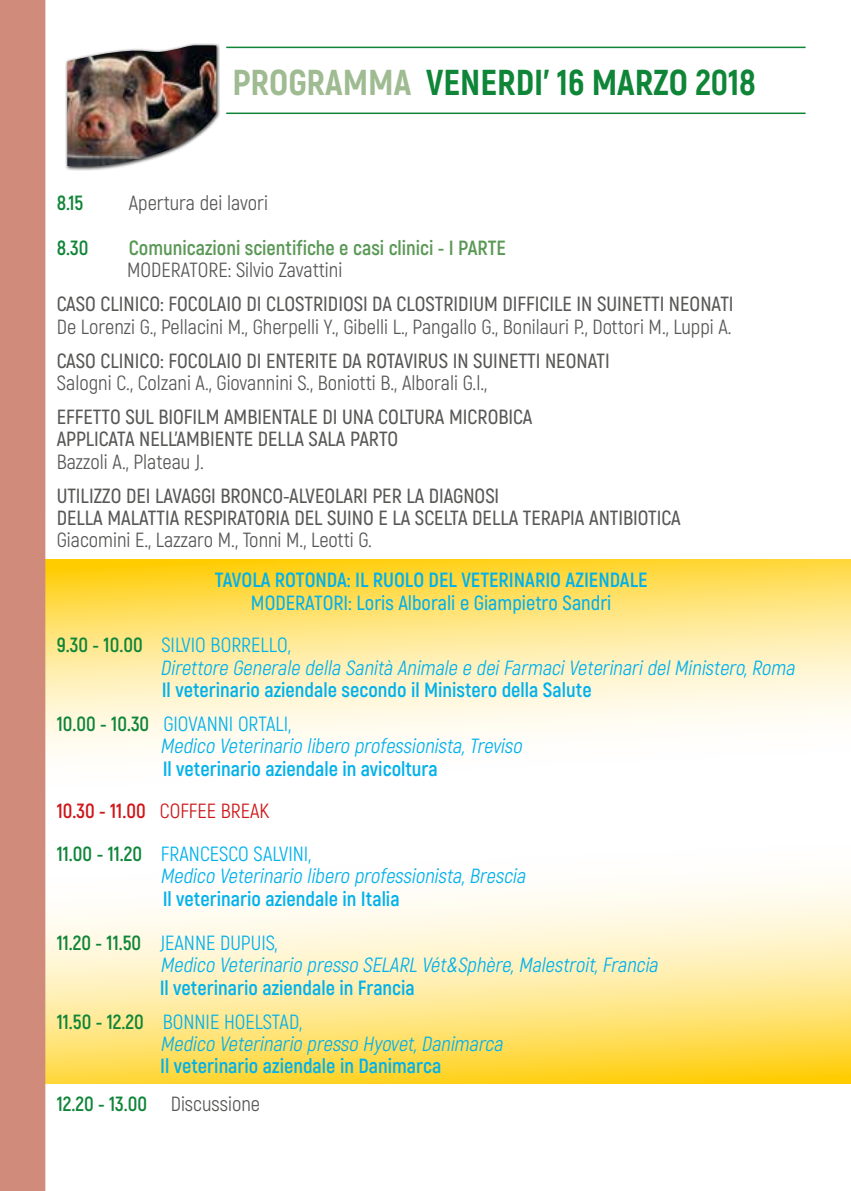
<style>
.page{position:relative;width:851px;height:1191px;background:#fff}
.page>*{position:absolute;margin:0;border:0;box-sizing:border-box;transform-origin:0 0}
.t1{font:800 36px "Akrobat";color:#0f8538}
.t2{font:700 20.6px/34.2px "Akrobat";color:#00b1eb}
.t3{font:600 20.6px/22.2px "Akrobat";color:#575756}
.t4{font:italic 20.6px "Akrobat";color:#00b1eb}
.t5{font:20.6px "Akrobat";color:#575756}
.t6{font:600 20.6px/42.8px "Akrobat";color:#00b1eb}
.t7{font:700 20.6px "Akrobat";color:#5a9855}
.t8{font:700 20.6px "Akrobat";color:#0f8538}
.s1{color:#9fbb92}
.s2{font-weight:700;color:#0f8538}
.s3{font-weight:400}
.s4{color:#0f8538}
.s5{color:#cd171a}
.s6{font-weight:400;color:#cd171a}
.s7{font-weight:400;color:#575756}
</style>
<div class="page">
<svg style="left:45px;top:833px;width:805px;height:250px"></svg>
<svg style="left:45px;top:559px;width:805px;height:235px"></svg>
<div style="left:65px;top:43px;width:155px;height:128px;background:#000;opacity:.75"></div>
<img style="left:67px;top:45px;width:149px;height:125px">
<div style="left:0;top:0;width:45px;height:1191px;background:#d18b7b"></div>
<hr style="left:226px;top:113px;width:579px;height:1px;background:#0f8538">
<hr style="left:226px;top:47px;width:579px;height:1px;background:#0f8538">
<h1 class="t1" style="left:232px;top:60px;width:525px"><span class="s1">PROGRAMMA</span> VENERDI’ 16 MARZO 2018</h1>
<p class="t8" style="left:57px;top:190px;width:28px">8.15</p>
<p class="t5" style="left:129px;top:191px;width:141px">Apertura dei lavori</p>
<p class="t8" style="left:57px;top:235px;width:33px">8.30</p>
<p class="t7" style="left:129px;top:235px;width:378px">Comunicazioni scientifiche e casi clinici - I PARTE</p>
<p class="t5" style="left:127px;top:258px;width:216px">MODERATORE: Silvio Zavattini</p>
<p class="t3" style="left:57px;top:293px;width:678px">CASO CLINICO: FOCOLAIO DI CLOSTRIDIOSI DA CLOSTRIDIUM DIFFICILE IN SUINETTI NEONATI</p>
<p class="t5" style="left:57px;top:314px;width:676px">De Lorenzi G., Pellacini M., Gherpelli Y., Gibelli L., Pangallo G., Bonilauri P., Dottori M., Luppi A.</p>
<p class="t3" style="left:57px;top:349px;width:554px">CASO CLINICO: FOCOLAIO DI ENTERITE DA ROTAVIRUS IN SUINETTI NEONATI</p>
<p class="t5" style="left:57px;top:370px;width:432px">Salogni C., Colzani A., Giovannini S., Boniotti B., Alborali G.l.,</p>
<p class="t3" style="left:57px;top:406px;width:477px">EFFETTO SUL BIOFILM AMBIENTALE DI UNA COLTURA MICROBICA<br>APPLICATA NELL’AMBIENTE DELLA SALA PARTO</p>
<p class="t5" style="left:57px;top:449px;width:149px">Bazzoli A., Plateau J.</p>
<p class="t3" style="left:57px;top:484px;width:625px">UTILIZZO DEI LAVAGGI BRONCO-ALVEOLARI PER LA DIAGNOSI<br>DELLA MALATTIA RESPIRATORIA DEL SUINO E LA SCELTA DELLA TERAPIA ANTIBIOTICA</p>
<p class="t5" style="left:57px;top:528px;width:317px">Giacomini E., Lazzaro M., Tonni M., Leotti G.</p>
<p class="t2" style="left:215px;top:563px;width:434px">TAVOLA ROTONDA: IL RUOLO DEL VETERINARIO AZIENDALE</p>
<p class="t6" style="left:57px;top:581px;width:556px;text-indent:194px">MODERATORI: Loris Alborali e Giampietro Sandri<br><span class="s2">9.30 - 10.00</span> <span class="s3">SILVIO BORRELLO,</span></p>
<p class="t4" style="left:160px;top:655px;width:640px">Direttore Generale della Sanità Animale e deiFarmaciVeterinaridelMinistero,Roma</p>
<p class="t2" style="left:57px;top:672px;width:536px;text-indent:105px">Il veterinario aziendale secondo il Ministero della Salute<br><span class="s4">10.00 - 10.30</span> <span class="s3">GIOVANNI ORTALI,</span></p>
<p class="t4" style="left:160px;top:734px;width:367px">Medico Veterinario libero professionista,Treviso</p>
<p class="t2" style="left:57px;top:747px;width:382px;line-height:42.8px;text-indent:106px">Il veterinario aziendale in avicoltura<br><span class="s5">10.30 - 11.00</span> <span class="s6">COFFEE BREAK<br></span><span class="s4">11.00 - 11.20</span> <span class="s3">FRANCESCO SALVINI,</span></p>
<p class="t4" style="left:160px;top:864px;width:371px">Medico Veterinario libero professionista,Brescia</p>
<p class="t2" style="left:57px;top:876px;width:344px;line-height:44.4px;text-indent:106px">Il veterinario aziendale in Italia<br><span class="s4">11.20 - 11.50</span> <span class="s3">JEANNE DUPUIS,</span></p>
<p class="t4" style="left:160px;top:952px;width:503px">Medico Veterinario presso SELARL Vét&amp;Sphère,Malestroit,Francia</p>
<p class="t2" style="left:57px;top:970px;width:359px;text-indent:103px">Il veterinario aziendale in Francia<br><span class="s4">11.50 - 12.20</span> <span class="s3">BONNIE HOELSTAD,</span></p>
<p class="t4" style="left:160px;top:1031px;width:348px">Medico Veterinario presso Hyovet,Danimarca</p>
<p class="t2" style="left:57px;top:1047px;width:386px;line-height:38px;text-indent:103px">Il veterinario aziendale in Danimarca<br><span class="s4">12.20 - 13.00</span> <span class="s7">Discussione</span></p>
</div>
